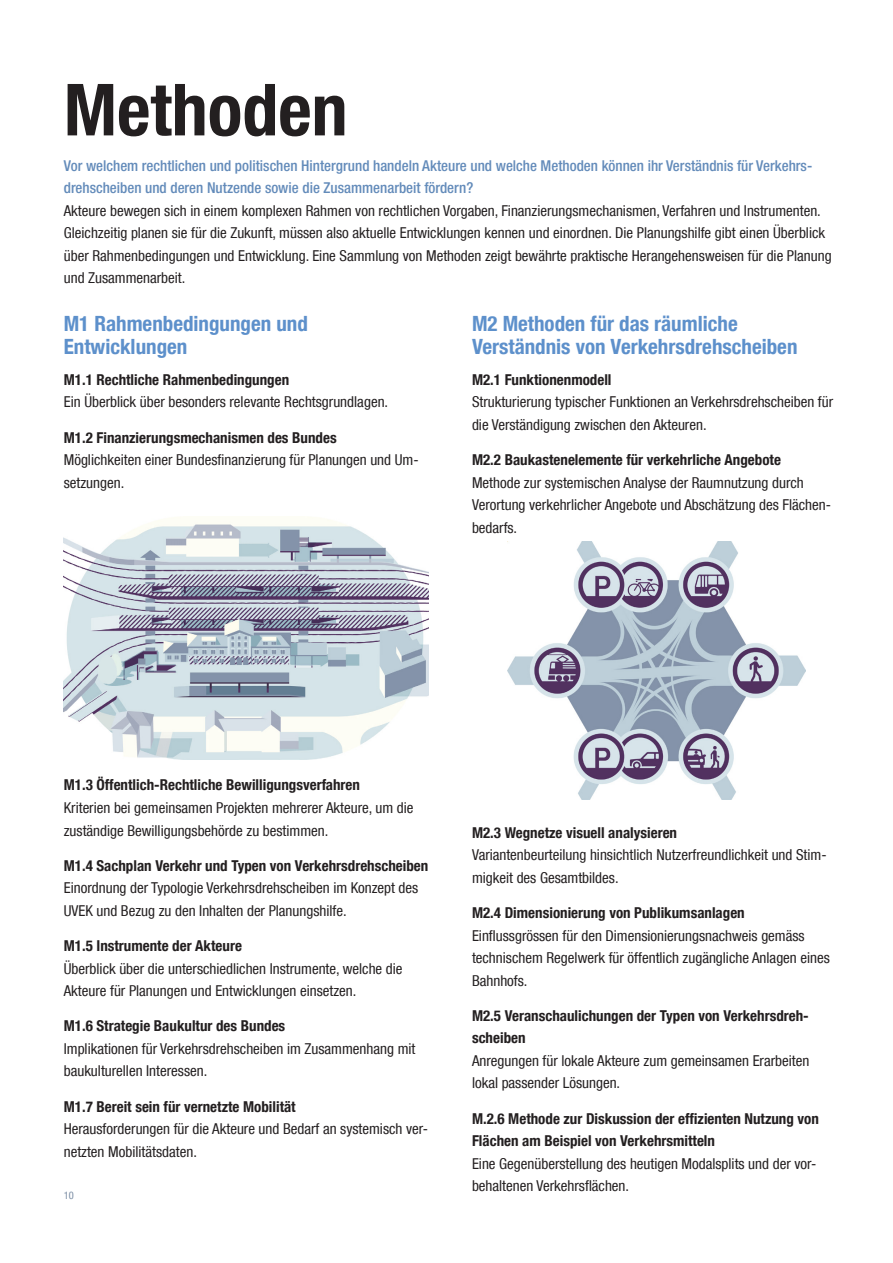
<style>
.page{position:relative;width:893px;height:1263px;background:#fff}
.page>*{position:absolute;margin:0;border:0;box-sizing:border-box;transform-origin:0 0}
.t1{font:700 condensed 72px "Helvetica Neue LT Com";color:#231f20}
.t2{font:700 condensed 21px/22.5px "Helvetica Neue LT Com";color:#5d90cb}
.t3{font:condensed 15px/22.5px "Helvetica Neue LT Com";color:#231f20}
.t4{font:700 condensed 15px/22.5px "Helvetica Neue LT Com";color:#231f20}
.t5{font:500 condensed 15px/22.5px "Helvetica Neue LT Com";color:#638bba}
.t6{font:condensed 10.5px "Helvetica Neue LT Com";color:#7b8da4}
</style>
<div class="page">
<img style="left:64px;top:517px;width:364px;height:242px">
<img style="left:508px;top:542px;width:297px;height:257px">
<h1 class="t1" style="left:64px;top:67px;width:285px">Methoden</h1>
<p class="t5" style="left:64px;top:154px;width:750px">Vor welchem rechtlichen und politischen Hintergrund handeln Akteure und welche Methoden können ihr Verständnis für Verkehrs&shy;drehscheiben und deren Nutzende sowie die Zusammenarbeit fördern?</p>
<p class="t3" style="left:64px;top:199px;width:769px">Akteure bewegen sich in einem komplexen Rahmen von rechtlichen Vorgaben, Finanzierungsmechanismen, Verfahren und Instrumenten.<br>Gleichzeitig planen sie für die Zukunft, müssen also aktuelle Entwicklungen kennen und einordnen. Die Planungshilfe gibt einen Überblick über Rahmenbedingungen und Entwicklung. Eine Sammlung von Methoden zeigt bewährte praktische Herangehensweisen für die Planung und Zusammenarbeit.</p>
<h2 class="t2" style="left:64px;top:313px;width:246px">M1 Rahmenbedingungen und<br>Entwicklungen</h2>
<p class="t4" style="left:64px;top:368px;width:227px">M1.1 Rechtliche Rahmenbedingungen</p>
<p class="t3" style="left:64px;top:391px;width:326px">Ein Überblick über besonders relevante Rechtsgrundlagen.</p>
<p class="t4" style="left:64px;top:426px;width:274px">M1.2 Finanzierungsmechanismen des Bundes</p>
<p class="t3" style="left:64px;top:448px;width:356px">Möglichkeiten einer Bundesfinanzierung für Planungen und Um&shy;setzungen.</p>
<h2 class="t2" style="left:472px;top:313px;width:327px">M2 Methoden für das räumliche<br>Verständnis von Verkehrsdrehscheiben</h2>
<p class="t4" style="left:472px;top:368px;width:141px">M2.1 Funktionenmodell</p>
<p class="t3" style="left:472px;top:391px;width:363px">Strukturierung typischer Funktionen an Verkehrsdrehscheiben für die Verständigung zwischen den Akteuren.</p>
<p class="t4" style="left:472px;top:449px;width:310px">M2.2 Baukastenelemente für verkehrliche Angebote</p>
<p class="t3" style="left:472px;top:471px;width:361px">Methode zur systemischen Analyse der Raumnutzung durch<br>Verortung verkehrlicher Angebote und Abschätzung des Flächen&shy;bedarfs.</p>
<p class="t4" style="left:64px;top:774px;width:298px">M1.3 Öffentlich-Rechtliche Bewilligungsverfahren</p>
<p class="t3" style="left:64px;top:796px;width:351px">Kriterien bei gemeinsamen Projekten mehrerer Akteure, um die zuständige Bewilligungsbehörde zu bestimmen.</p>
<p class="t4" style="left:64px;top:854px;width:366px">M1.4 Sachplan Verkehr und Typen von Verkehrsdrehscheiben</p>
<p class="t3" style="left:64px;top:876px;width:356px">Einordnung der Typologie Verkehrsdrehscheiben im Konzept des<br>UVEK und Bezug zu den Inhalten der Planungshilfe.</p>
<p class="t4" style="left:64px;top:934px;width:180px">M1.5 Instrumente der Akteure</p>
<p class="t3" style="left:64px;top:957px;width:340px">Überblick über die unterschiedlichen Instrumente, welche die<br>Akteure für Planungen und Entwicklungen einsetzen.</p>
<p class="t4" style="left:64px;top:1015px;width:223px">M1.6 Strategie Baukultur des Bundes</p>
<p class="t3" style="left:64px;top:1037px;width:353px">Implikationen für Verkehrsdrehscheiben im Zusammenhang mit baukulturellen Interessen.</p>
<p class="t4" style="left:64px;top:1095px;width:233px">M1.7 Bereit sein für vernetzte Mobilität</p>
<p class="t3" style="left:64px;top:1117px;width:366px">Herausforderungen für die Akteure und Bedarf an systemisch ver&shy;netzten Mobilitätsdaten.</p>
<p class="t6" style="left:64px;top:1189px;width:12px">10</p>
<p class="t4" style="left:472px;top:821px;width:207px">M2.3 Wegnetze visuell analysieren</p>
<p class="t3" style="left:472px;top:844px;width:356px">Variantenbeurteilung hinsichtlich Nutzerfreundlichkeit und Stim&shy;migkeit des Gesamtbildes.</p>
<p class="t4" style="left:472px;top:902px;width:274px">M2.4 Dimensionierung von Publikumsanlagen</p>
<p class="t3" style="left:472px;top:924px;width:359px">Einflussgrössen für den Dimensionierungsnachweis gemäss technischem Regelwerk für öffentlich zugängliche Anlagen eines<br>Bahnhofs.</p>
<p class="t4" style="left:472px;top:1004px;width:338px">M2.5 Veranschaulichungen der Typen von Verkehrsdreh&shy;scheiben</p>
<p class="t3" style="left:472px;top:1049px;width:339px">Anregungen für lokale Akteure zum gemeinsamen Erarbeiten lokal passender Lösungen.</p>
<p class="t4" style="left:472px;top:1107px;width:348px">M.2.6 Methode zur Diskussion der effizienten Nutzung von<br>Flächen am Beispiel von Verkehrsmitteln</p>
<p class="t3" style="left:472px;top:1152px;width:346px">Eine Gegenüberstellung des heutigen Modalsplits und der vor&shy;behaltenen Verkehrsflächen.</p>
</div>
